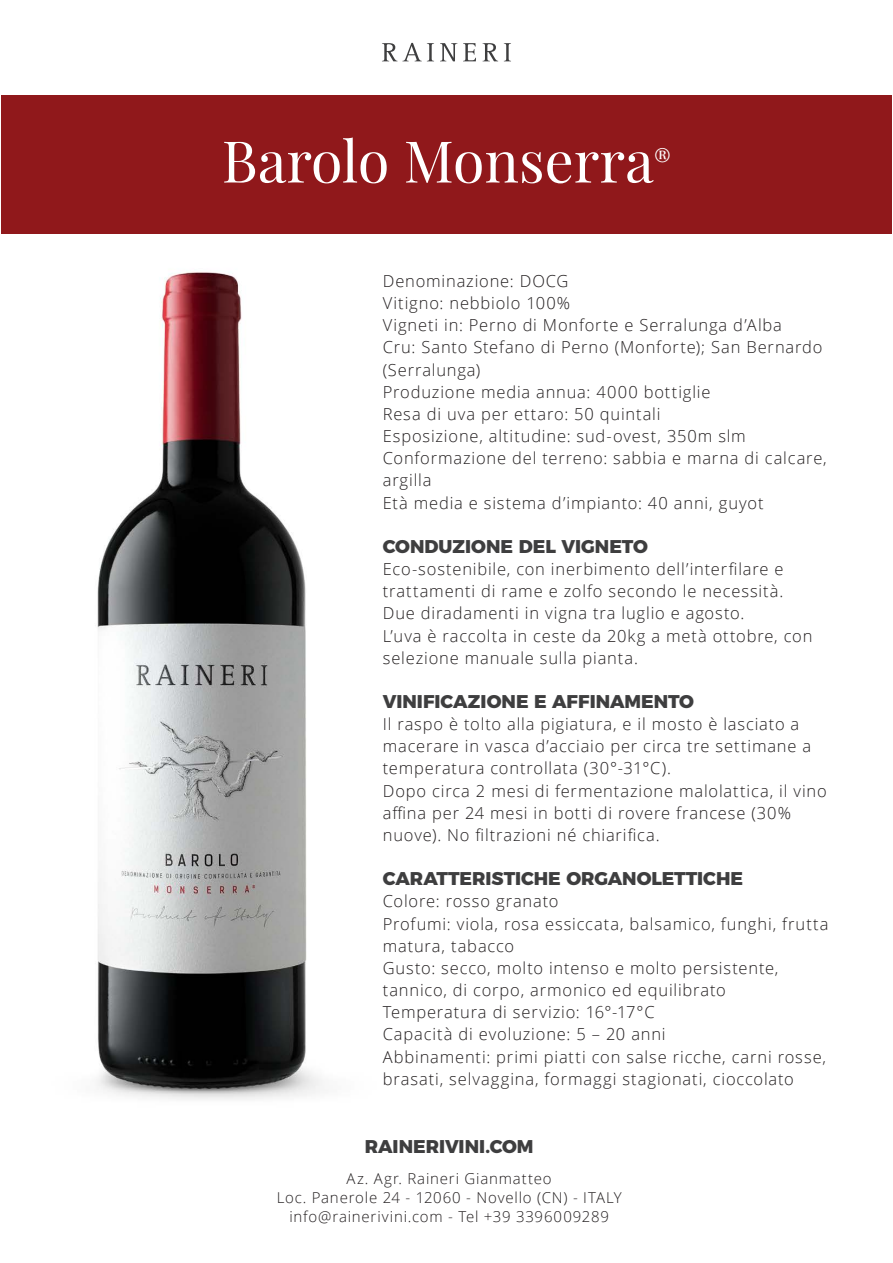
<style>
.page{position:relative;width:893px;height:1263px;background:#fff}
.page>*{position:absolute;margin:0;border:0;box-sizing:border-box;transform-origin:0 0}
.t1{font:57.6px "Playfair Display";color:#fff}
.t2{font:25.65px "Playfair Display";color:#fff}
.t3{font:800 18.45px "Montserrat";color:#3e3e3f}
.t4{font:300 16.5px/22.2px "Open Sans";letter-spacing:.05em;color:#231f20}
.t5{font:300 15px/19.2px "Open Sans";letter-spacing:.055em;color:#231f20;text-align:center}
</style>
<div class="page">
<img style="left:97px;top:272px;width:225px;height:828px">
<div style="left:1px;top:96px;width:891px;height:138px;background:#90181b"></div>
<svg style="left:440px;top:43px;width:17px;height:18px"></svg>
<svg style="left:463px;top:43px;width:13px;height:18px"></svg>
<svg style="left:483px;top:43px;width:15px;height:18px"></svg>
<svg style="left:504px;top:43px;width:7px;height:18px"></svg>
<svg style="left:382px;top:43px;width:52px;height:18px"></svg>
<h1 class="t1" style="left:222px;top:116px;width:433px">Barolo Monserra</h1>
<h2 class="t2" style="left:654px;top:138px;width:19px">®</h2>
<p class="t4" style="left:383px;top:269px;width:445px">Denominazione: DOCG<br>Vitigno: nebbiolo 100%<br>Vigneti in: Perno di Monforte e Serralunga d’Alba<br>Cru: Santo Stefano di Perno (Monforte); San Bernardo (Serralunga)<br>Produzione media annua: 4000 bottiglie<br>Resa di uva per ettaro: 50 quintali<br>Esposizione, altitudine: sud-ovest, 350m slm Conformazione del terreno: sabbia e marna di calcare, argilla<br>Età media e sistema d’impianto: 40 anni, guyot</p>
<p class="t3" style="left:383px;top:531px;width:267px">CONDUZIONE DEL VIGNETO</p>
<p class="t4" style="left:383px;top:557px;width:431px">Eco-sostenibile, con inerbimento dell’interfilare e trattamenti di rame e zolfo secondo le necessità.<br>Due diradamenti in vigna tra luglio e agosto.<br>L’uva è raccolta in ceste da 20kg a metà ottobre, con selezione manuale sulla pianta.</p>
<p class="t3" style="left:383px;top:686px;width:313px">VINIFICAZIONE E AFFINAMENTO</p>
<p class="t4" style="left:383px;top:713px;width:446px">Il raspo è tolto alla pigiatura, e il mosto è lasciato a macerare in vasca d’acciaio per circa tre settimane a temperatura controllata (30°-31°C).<br>Dopo circa 2 mesi di fermentazione malolattica, il vino affina per 24 mesi in botti di rovere francese (30% nuove). No filtrazioni né chiarifica.</p>
<p class="t3" style="left:383px;top:863px;width:362px">CARATTERISTICHE ORGANOLETTICHE</p>
<p class="t4" style="left:383px;top:890px;width:447px">Colore: rosso granato<br>Profumi: viola, rosa essiccata, balsamico, funghi, frutta matura, tabacco<br>Gusto: secco, molto intenso e molto persistente, tannico, di corpo, armonico ed equilibrato Temperatura di servizio: 16°-17°C<br>Capacità di evoluzione: 5 – 20 anni<br>Abbinamenti: primi piatti con salse ricche, carni rosse, brasati, selvaggina, formaggi stagionati, cioccolato</p>
<p class="t3" style="left:365px;top:1131px;width:170px">RAINERIVINI.COM</p>
<p class="t5" style="left:277px;top:1168px;width:346px">Az. Agr. Raineri Gianmatteo<br>Loc. Panerole 24 - 12060 - Novello (CN) - ITALY info@rainerivini.com - Tel +39 3396009289</p>
</div>
